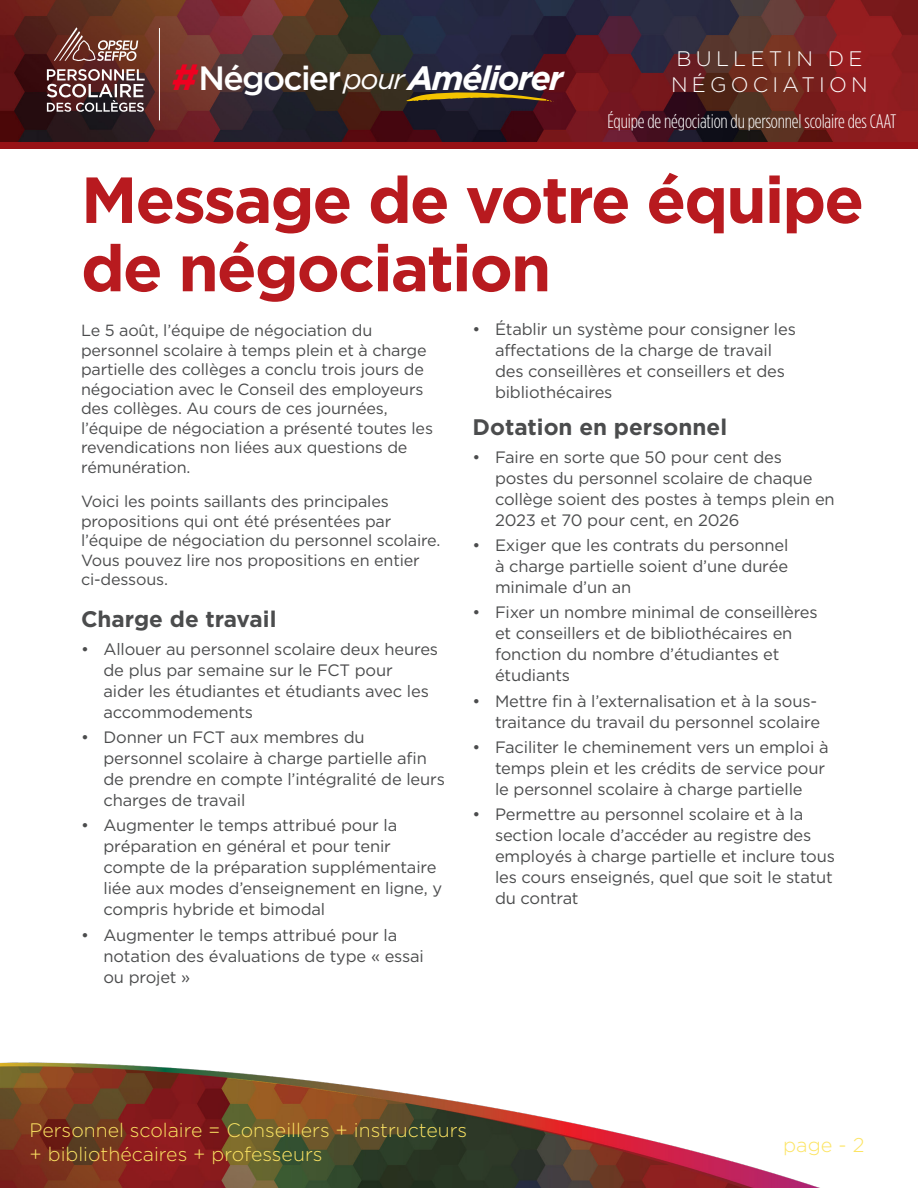
<style>
.page{position:relative;width:918px;height:1188px;background:#fff}
.page>*{position:absolute;margin:0;border:0;box-sizing:border-box;transform-origin:0 0}
.HEADER_MAIN{font:700 64.95px/68.4px "Gotham HTF";letter-spacing:-.03em;color:#b81a1f}
.t1{font:italic 700 33.75px "Gotham HTF";letter-spacing:-.05em;color:#fff}
.Subhead{font:700 22.5px "Gotham HTF";color:#4b4c4d}
.t2{font:300 21px "Gotham HTF";letter-spacing:.2em;color:#fff}
.t3{font:300 19.95px "Gotham HTF";color:#fce463}
.t4{font:300 19.5px/23.4px "Gotham HTF";color:#fce463}
.t5{font:300 condensed 19.5px "Gotham HTF";letter-spacing:-.01em;color:#fff}
.t6{font:16.5px/21px "Gotham HTF";letter-spacing:-.01em;color:#4b4c4d}
.body_copy___1_column{font:16.2px/19.5px "Gotham HTF";letter-spacing:-.01em;color:#4b4c4d}
.s1{font-size:36.45px;color:#ee0020}
.s2{font-weight:500;font-style:normal}
.s3{font-weight:400;font-size:28.5px}
</style>
<div class="page">
<img style="left:0;top:0;width:918px;height:142px">
<div style="left:0;top:142px;width:918px;height:6px;background:#971216"></div>
<hr style="left:159px;top:28px;width:1px;height:92px;background:#fff">
<svg style="left:47px;top:69px;width:98px;height:43px"></svg>
<svg style="left:54px;top:27px;width:84px;height:36px;background:#825347"></svg>
<svg style="left:407px;top:88px;width:147px;height:14px;background:#604c21"></svg>
<img style="left:0;top:1062px;width:820px;height:126px">
<p class="t2" style="left:677px;top:47px;width:187px">BULLETIN DE</p>
<p class="t1" style="left:172px;top:59px;width:393px"><span class="s1">#</span><span class="s2">Négocier</span><span class="s3">pour</span>Améliorer</p>
<p class="t2" style="left:671px;top:73px;width:198px">NÉGOCIATION</p>
<p class="t5" style="left:608px;top:110px;width:290px">Équipe de négociation du personnel scolaire des CAAT</p>
<p class="HEADER_MAIN" style="left:81px;top:164px;width:785px">Message de votre équipe de négociation</p>
<p class="body_copy___1_column" style="left:81px;top:320px;width:354px">Le 5 août, l’équipe de négociation du personnel scolaire à temps plein et à charge partielle des collèges a conclu trois jours de négociation avec le Conseil des employeurs des collèges. Au cours de ces journées, l’équipe de négociation a présenté toutes les revendications non liées aux questions de rémunération.</p>
<p class="body_copy___1_column" style="left:81px;top:491px;width:361px">Voici les points saillants des principales propositions qui ont été présentées par l’équipe de négociation du personnel scolaire.<br>Vous pouvez lire nos propositions en entier ci-dessous.</p>
<p class="Subhead" style="left:81px;top:606px;width:197px">Charge de travail</p>
<p class="t6" style="left:104px;top:638px;width:336px;text-indent:-22px">• Allouer au personnel scolaire deux heures de plus par semaine sur le FCT pour<br>aider les étudiantes et étudiants avec les accommodements</p>
<p class="t6" style="left:104px;top:726px;width:343px;text-indent:-22px">• Donner un FCT aux membres du personnel scolaire à charge partielle afin de prendre en compte l’intégralité de leurs charges de travail</p>
<p class="t6" style="left:104px;top:815px;width:340px;text-indent:-22px">• Augmenter le temps attribué pour la préparation en général et pour tenir compte de la préparation supplémentaire liée aux modes d’enseignement en ligne, y compris hybride et bimodal</p>
<p class="t6" style="left:104px;top:924px;width:322px;text-indent:-22px">• Augmenter le temps attribué pour la notation des évaluations de type « essai ou projet »</p>
<p class="t6" style="left:495px;top:318px;width:302px;text-indent:-22px">• Établir un système pour consigner les affectations de la charge de travail des conseillères et conseillers et des bibliothécaires</p>
<p class="Subhead" style="left:472px;top:414px;width:256px">Dotation en personnel</p>
<p class="t6" style="left:495px;top:446px;width:341px;text-indent:-22px">• Faire en sorte que 50 pour cent des postes du personnel scolaire de chaque collège soient des postes à temps plein en 2023 et 70 pour cent, en 2026</p>
<p class="t6" style="left:495px;top:534px;width:295px;text-align:justify;text-indent:-22px">• Exiger que les contrats du personnel à charge partielle soient d’une durée minimale d’un an</p>
<p class="t6" style="left:495px;top:602px;width:324px;text-indent:-22px">• Fixer un nombre minimal de conseillères et conseillers et de bibliothécaires en fonction du nombre d’étudiantes et étudiants</p>
<p class="t6" style="left:473px;top:690px;width:349px;text-align:right">• Mettre fin à l’externalisation et à la sous&shy;traitance du travail du personnel scolaire</p>
<p class="t6" style="left:495px;top:736px;width:335px;text-indent:-22px">• Faciliter le cheminement vers un emploi à temps plein et les crédits de service pour le personnel scolaire à charge partielle</p>
<p class="t6" style="left:495px;top:804px;width:341px;text-indent:-22px">• Permettre au personnel scolaire et à la section locale d’accéder au registre des employés à charge partielle et inclure tous les cours enseignés, quel que soit le statut du contrat</p>
<p class="t4" style="left:30px;top:1119px;width:439px">Personnel scolaire = Conseillers + instructeurs + bibliothécaires + professeurs</p>
<p class="t3" style="left:783px;top:1134px;width:83px">page - 2</p>
</div>
